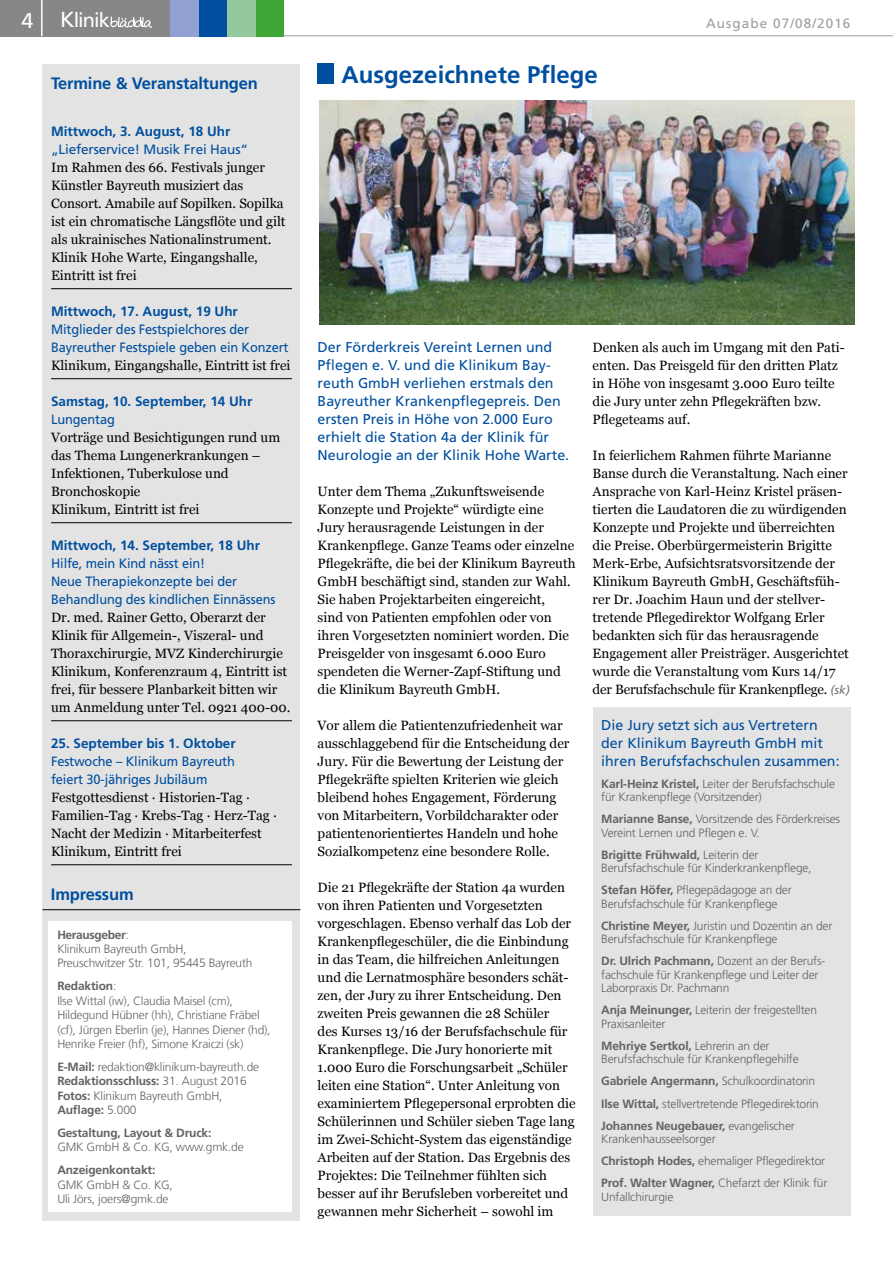
<style>
.page{position:relative;width:893px;height:1263px;background:#fff}
.page>*{position:absolute;margin:0;border:0;box-sizing:border-box;transform-origin:0 0}
.t1{font:700 24px "Frutiger";color:#004f9f}
.t2{font:20.1px "Frutiger";letter-spacing:-.05em;color:#fff}
.t3{font:700 16.5px "Frutiger";letter-spacing:-.01em;color:#004f9f}
.t4{font:14.25px/18px "Frutiger";color:#004f9f}
.t5{font:13.5px/18px "Georgia";color:#000}
.t6{font:13.5px/18px "Frutiger";letter-spacing:-.01em;color:#004f9f;scale:.95 1}
.t7{font:700 13.5px "Frutiger";color:#004f9f}
.t8{font:13.5px "Frutiger";letter-spacing:-.01em;color:#004f9f}
.t9{font:13.5px "Frutiger";letter-spacing:.08em;color:#9d9d9c}
.t10{font:300 12px/13.5px "Frutiger";letter-spacing:-.015em;color:#646363}
.t11{font:300 12px/14.4px "Frutiger LT Com";letter-spacing:-.015em;color:#646363}
.t12{font:700 12px/23px "Frutiger";letter-spacing:-.015em;color:#646363}
.s1{font-size:21.3px}
.s2{font-size:21.75px}
.s3{font-family:"Frutiger LT Com";font-weight:300}
.s4{font-family:"Frutiger";font-weight:700}
.s5{font-family:"Frutiger";font-style:italic;font-size:12px;color:#706f6f}
.s6{font-weight:700}
</style>
<div class="page">
<div style="left:255px;top:0;width:29px;height:36px;background:#3fa535"></div>
<div style="left:198px;top:0;width:29px;height:36px;background:#004f9f"></div>
<div style="left:227px;top:0;width:28px;height:36px;background:#93c99d"></div>
<div style="left:170px;top:0;width:28px;height:36px;background:#93a0d2"></div>
<div style="left:0;top:0;width:170px;height:36px;background:#878787"></div>
<svg style="left:110px;top:17px;width:42px;height:11px"></svg>
<hr style="left:41px;top:0;width:2px;height:36px;background:#fff">
<hr style="left:284px;top:35px;width:609px;height:1px;background:#9d9d9c">
<div style="left:318px;top:64px;width:16px;height:20px;background:#004f9f"></div>
<div style="left:593px;top:707px;width:258px;height:509px;background:#e3e3e3"></div>
<img style="left:320px;top:101px;width:535px;height:223px">
<div style="left:42px;top:64px;width:258px;height:1156px;background:#e3e3e3"></div>
<hr style="left:51px;top:288px;width:241px;height:1px;background:#000">
<hr style="left:51px;top:378px;width:241px;height:1px;background:#000">
<hr style="left:51px;top:522px;width:241px;height:1px;background:#000">
<hr style="left:51px;top:720px;width:241px;height:1px;background:#000">
<hr style="left:51px;top:864px;width:241px;height:1px;background:#000">
<div style="left:49px;top:921px;width:243px;height:290px;background:#fff"></div>
<hr style="left:42px;top:909px;width:258px;height:1px;background:#000">
<h2 class="t2" style="left:22px;top:9px;width:90px"><span class="s1">4</span> <span class="s2">K</span>linik</h2>
<p class="t9" style="left:706px;top:15px;width:146px">Ausgabe 07/08/2016</p>
<p class="t3" style="left:51px;top:73px;width:208px">Termine &amp; Veranstaltungen</p>
<p class="t7" style="left:51px;top:123px;width:181px">Mittwoch, 3. August, 18 Uhr</p>
<p class="t8" style="left:51px;top:141px;width:198px">„Lieferservice! Musik Frei Haus“</p>
<p class="t5" style="left:51px;top:158px;width:236px">Im Rahmen des 66. Festivals junger Künstler Bayreuth musiziert das Consort. Amabile auf Sopilken. Sopilka ist ein chromatische Längsflöte und gilt als ukrainisches Nationalinstrument.<br>Klinik Hohe Warte, Eingangshalle, Eintritt ist frei</p>
<p class="t7" style="left:51px;top:303px;width:188px">Mittwoch, 17. August, 19 Uhr</p>
<p class="t6" style="left:51px;top:320px;width:251px">Mitglieder des Festspielchores der<br>Bayreuther Festspiele geben ein Konzert</p>
<p class="t5" style="left:51px;top:356px;width:241px">Klinikum, Eingangshalle, Eintritt ist frei</p>
<p class="t7" style="left:51px;top:393px;width:203px">Samstag, 10. September, 14 Uhr</p>
<p class="t6" style="left:51px;top:410px;width:69px">Lungentag</p>
<p class="t5" style="left:51px;top:428px;width:231px">Vorträge und Besichtigungen rund um das Thema Lungenerkrankungen –<br>Infektionen, Tuberkulose und<br>Bronchoskopie<br>Klinikum, Eintritt ist frei</p>
<p class="t7" style="left:51px;top:537px;width:210px">Mittwoch, 14. September, 18 Uhr</p>
<p class="t6" style="left:51px;top:554px;width:238px">Hilfe, mein Kind nässt ein!<br>Neue Therapiekonzepte bei der<br>Behandlung des kindlichen Einnässens</p>
<p class="t5" style="left:51px;top:608px;width:241px">Dr. med. Rainer Getto, Oberarzt der Klinik für Allgemein-, Viszeral- und Thoraxchirurgie, MVZ Kinderchirurgie Klinikum, Konferenzraum 4, Eintritt ist frei, für bessere Planbarkeit bitten wir um Anmeldung unter Tel. 0921 400-00.</p>
<p class="t7" style="left:51px;top:735px;width:186px">25. September bis 1. Oktober</p>
<p class="t6" style="left:51px;top:752px;width:195px">Festwoche – Klinikum Bayreuth feiert 30-jähriges Jubiläum</p>
<p class="t5" style="left:51px;top:788px;width:227px">Festgottesdienst · Historien-Tag · Familien-Tag · Krebs-Tag · Herz-Tag · Nacht der Medizin · Mitarbeiterfest Klinikum, Eintritt frei</p>
<p class="t3" style="left:51px;top:885px;width:84px">Impressum</p>
<p class="t12" style="left:57px;top:923px;width:73px">Herausgeber<span class="s3">:</span></p>
<p class="t11" style="left:57px;top:942px;width:197px">Klinikum Bayreuth GmbH,<br>Preuschwitzer Str. 101, 95445 Bayreuth</p>
<p class="t12" style="left:57px;top:975px;width:61px">Redaktion<span class="s3">:</span></p>
<p class="t11" style="left:57px;top:993px;width:215px">Ilse Wittal (iw), Claudia Maisel (cm), Hildegund Hübner (hh), Christiane Fräbel (cf), Jürgen Eberlin (je), Hannes Diener (hd), Henrike Freier (hf), Simone Kraiczi (sk)</p>
<p class="t11" style="left:57px;top:1060px;width:203px"><span class="s4">E-Mail:</span> redaktion@klinikum-bayreuth.de</p>
<p class="t12" style="left:57px;top:1069px;width:191px">Redaktionsschluss: <span class="s3">31. August 2016</span></p>
<p class="t11" style="left:57px;top:1088px;width:167px"><span class="s4">Fotos:</span> Klinikum Bayreuth GmbH,</p>
<p class="t12" style="left:57px;top:1098px;width:156px">Auflage: <span class="s3">5.000<br></span>Gestaltung, Layout &amp; Druck:</p>
<p class="t11" style="left:57px;top:1140px;width:188px">GMK GmbH &amp; Co. KG, www.gmk.de</p>
<p class="t12" style="left:57px;top:1158px;width:99px">Anzeigenkontakt:</p>
<p class="t11" style="left:57px;top:1177px;width:117px">GMK GmbH &amp; Co. KG,<br>Uli Jörs, joers@gmk.de</p>
<h1 class="t1" style="left:342px;top:61px;width:258px">Ausgezeichnete Pflege</h1>
<p class="t4" style="left:318px;top:338px;width:253px">Der Förderkreis Vereint Lernen und Pflegen e. V. und die Klinikum Bay&shy;reuth GmbH verliehen erstmals den Bayreuther Krankenpflegepreis. Den ersten Preis in Höhe von 2.000 Euro erhielt die Station 4a der Klinik für Neurologie an der Klinik Hohe Warte.</p>
<p class="t5" style="left:318px;top:482px;width:259px">Unter dem Thema „Zukunftsweisende Konzepte und Projekte“ würdigte eine<br>Jury herausragende Leistungen in der Krankenpflege. Ganze Teams oder einzelne Pflegekräfte, die bei der Klinikum Bayreuth GmbH beschäftigt sind, standen zur Wahl.<br>Sie haben Projektarbeiten eingereicht,<br>sind von Patienten empfohlen oder von ihren Vorgesetzten nominiert worden. Die Preisgelder von insgesamt 6.000 Euro spendeten die Werner-Zapf-Stiftung und die Klinikum Bayreuth GmbH.</p>
<p class="t5" style="left:318px;top:716px;width:253px">Vor allem die Patientenzufriedenheit war ausschlaggebend für die Entscheidung der Jury. Für die Bewertung der Leistung der Pflegekräfte spielten Kriterien wie gleich bleibend hohes Engagement, Förderung von Mitarbeitern, Vorbildcharakter oder patientenorientiertes Handeln und hohe Sozialkompetenz eine besondere Rolle.</p>
<p class="t5" style="left:318px;top:878px;width:259px">Die 21 Pflegekräfte der Station 4a wurden von ihren Patienten und Vorgesetzten vorgeschlagen. Ebenso verhalf das Lob der Krankenpflegeschüler, die die Einbindung in das Team, die hilfreichen Anleitungen und die Lernatmosphäre besonders schät&shy;zen, der Jury zu ihrer Entscheidung. Den zweiten Preis gewannen die 28 Schüler<br>des Kurses 13/16 der Berufsfachschule für Krankenpflege. Die Jury honorierte mit 1.000 Euro die Forschungsarbeit „Schüler leiten eine Station“. Unter Anleitung von examiniertem Pflegepersonal erprobten die Schülerinnen und Schüler sieben Tage lang im Zwei-Schicht-System das eigenständige Arbeiten auf der Station. Das Ergebnis des Projektes: Die Teilnehmer fühlten sich besser auf ihr Berufsleben vorbereitet und gewannen mehr Sicherheit – sowohl im</p>
<p class="t5" style="left:593px;top:338px;width:254px">Denken als auch im Umgang mit den Pati&shy;enten. Das Preisgeld für den dritten Platz in Höhe von insgesamt 3.000 Euro teilte die Jury unter zehn Pflegekräften bzw.<br>Pflegeteams auf.</p>
<p class="t5" style="left:593px;top:446px;width:259px">In feierlichem Rahmen führte Marianne Banse durch die Veranstaltung. Nach einer Ansprache von Karl-Heinz Kristel präsen&shy;tierten die Laudatoren die zu würdigenden Konzepte und Projekte und überreichten die Preise. Oberbürgermeisterin Brigitte Merk-Erbe, Aufsichtsratsvorsitzende der Klinikum Bayreuth GmbH, Geschäftsfüh&shy;rer Dr. Joachim Haun und der stellver&shy;tretende Pflegedirektor Wolfgang Erler bedankten sich für das herausragende Engagement aller Preisträger. Ausgerichtet wurde die Veranstaltung vom Kurs 14/17 der Berufsfachschule für Krankenpflege. <span class="s5">(sk)</span></p>
<p class="t4" style="left:601px;top:716px;width:240px">Die Jury setzt sich aus Vertretern der Klinikum Bayreuth GmbH mit ihren Berufsfachschulen zusammen:</p>
<p class="t10" style="left:601px;top:777px;width:235px"><span class="s6">Karl-Heinz Kristel,</span> Leiter der Berufsfachschule für Krankenpflege (Vorsitzender)</p>
<p class="t10" style="left:601px;top:812px;width:241px"><span class="s6">Marianne Banse,</span> Vorsitzende des Förderkreises<br>Vereint Lernen und Pflegen e. V.</p>
<p class="t10" style="left:601px;top:848px;width:212px"><span class="s6">Brigitte Frühwald,</span> Leiterin der<br>Berufsfachschule für Kinderkrankenpflege,</p>
<p class="t10" style="left:601px;top:883px;width:192px"><span class="s6">Stefan Höfer,</span> Pflegepädagoge an der<br>Berufsfachschule für Krankenpflege</p>
<p class="t10" style="left:601px;top:919px;width:233px"><span class="s6">Christine Meyer,</span> Juristin und Dozentin an der<br>Berufsfachschule für Krankenpflege</p>
<p class="t10" style="left:601px;top:954px;width:226px"><span class="s6">Dr. Ulrich Pachmann,</span> Dozent an der Berufs&shy;fachschule für Krankenpflege und Leiter der<br>Laborpraxis Dr. Pachmann</p>
<p class="t10" style="left:601px;top:1003px;width:217px"><span class="s6">Anja Meinunger,</span> Leiterin der freigestellten<br>Praxisanleiter</p>
<p class="t10" style="left:601px;top:1039px;width:199px"><span class="s6">Mehriye Sertkol,</span> Lehrerin an der<br>Berufsfachschule für Krankenpflegehilfe</p>
<p class="t10" style="left:601px;top:1070px;width:219px;line-height:22px"><span class="s6">Gabriele Angermann,</span> Schulkoordinatorin<br><span class="s6">Ilse Wittal,</span> stellvertretende Pflegedirektorin<br><span class="s6">Johannes Neugebauer,</span> evangelischer</p>
<p class="t10" style="left:601px;top:1128px;width:228px;line-height:22px">Krankenhausseelsorger<br><span class="s6">Christoph Hodes,</span> ehemaliger Pflegedirektor<br><span class="s6">Prof. Walter Wagner,</span> Chefarzt der Klinik für</p>
<p class="t10" style="left:601px;top:1189px;width:74px">Unfallchirurgie</p>
</div>
